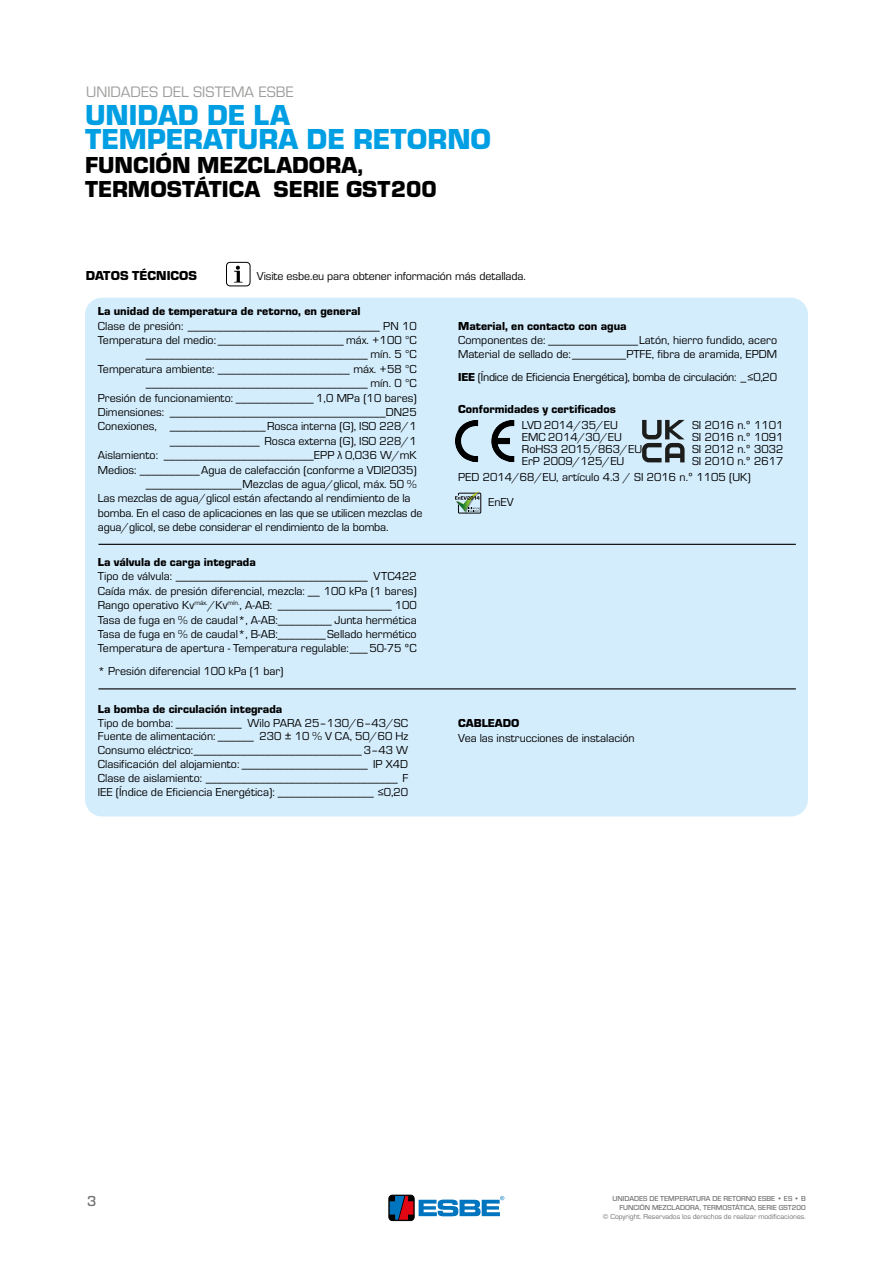
<style>
.page{position:relative;width:893px;height:1263px;background:#fff}
.page>*{position:absolute;margin:0;border:0;box-sizing:border-box;transform-origin:0 0}
.t1{font:700 30px/24px "ESBE Eurostile";color:#009fe3}
.t2{font:700 24px/24px "ESBE Eurostile";color:#000}
.t3{font:15.75px "ESBE Eurostile";color:#9d9d9c}
.t4{font:500 15px "ESBE Eurostile";color:#706f6f}
.t5{font:700 13.5px "ESBE Eurostile";color:#000}
.t6{font:12px/14.4px "ESBE Eurostile";color:#000;text-align:justify}
.t7{font:700 12px "ESBE Eurostile";color:#000}
.t8{font:12px "ESBE Eurostile";letter-spacing:-.02em;color:#000}
.t9{font:500 7.5px/9px "ESBE Eurostile";color:#706f6f;text-align:right}
.t10{font:7.5px "ESBE Eurostile";color:#706f6f}
.s1{font-weight:700}
</style>
<div class="page">
<div style="left:85px;top:298px;width:723px;height:518px;background:#d4edfc;border-radius:17px"></div>
<hr style="left:98px;top:544px;width:698px;height:1px;background:#000">
<hr style="left:98px;top:688px;width:698px;height:1px;background:#000">
<div style="left:226px;top:262px;width:24px;height:24px;border:1px solid #000;border-radius:4px"></div>
<svg style="left:234px;top:266px;width:8px;height:17px"></svg>
<svg style="left:455px;top:420px;width:23px;height:42px"></svg>
<svg style="left:491px;top:420px;width:23px;height:42px"></svg>
<svg style="left:642px;top:420px;width:43px;height:42px"></svg>
<svg style="left:455px;top:491px;width:26px;height:23px"></svg>
<div style="left:389px;top:1195px;width:25px;height:25px;border:1px solid #000;border-radius:4px"></div>
<svg style="left:390px;top:1196px;width:23px;height:24px"></svg>
<svg style="left:419px;top:1196px;width:85px;height:20px"></svg>
<h3 class="t3" style="left:86px;top:83px;width:209px">UNIDADES DEL SISTEMA ESBE</h3>
<h1 class="t1" style="left:85px;top:104px;width:408px">UNIDAD DE LA<br>TEMPERATURA DE RETORNO</h1>
<h2 class="t2" style="left:85px;top:153px;width:353px">FUNCIÓN MEZCLADORA,<br>TERMOSTÁTICA SERIE GST200</h2>
<p class="t5" style="left:86px;top:268px;width:113px">DATOS TÉCNICOS</p>
<p class="t6" style="left:257px;top:269px;width:271px">Visite esbe.eu para obtener información más detallada.</p>
<p class="t7" style="left:98px;top:305px;width:264px">La unidad de temperatura de retorno, en general</p>
<p class="t6" style="left:98px;top:319px;width:320px">Clase de presión: ________________________________ PN 10</p>
<p class="t6" style="left:98px;top:333px;width:320px">Temperatura del medio: _____________________ máx. +100 °C</p>
<p class="t6" style="left:146px;top:347px;width:272px">_____________________________________ mín. 5 °C</p>
<p class="t6" style="left:98px;top:362px;width:320px">Temperatura ambiente: ______________________ máx. +58 °C</p>
<p class="t6" style="left:146px;top:376px;width:272px">_____________________________________ mín. 0 °C</p>
<p class="t6" style="left:98px;top:391px;width:320px">Presión de funcionamiento: _____________ 1,0 MPa (10 bares)</p>
<p class="t6" style="left:98px;top:405px;width:320px">Dimensiones: ____________________________________DN25</p>
<p class="t6" style="left:98px;top:419px;width:320px">Conexiones, ________________Rosca interna (G), ISO 228/1</p>
<p class="t6" style="left:170px;top:434px;width:248px">_______________ Rosca externa (G), ISO 228/1</p>
<p class="t6" style="left:98px;top:448px;width:320px">Aislamiento: _________________________EPP λ 0,036 W/mK</p>
<p class="t6" style="left:98px;top:463px;width:320px">Medios: __________Agua de calefacción (conforme a VDI2035)</p>
<p class="t6" style="left:146px;top:477px;width:272px">________________Mezclas de agua/glicol, máx. 50 %</p>
<p class="t6" style="left:98px;top:491px;width:314px">Las mezclas de agua/glicol están afectando al rendimiento de la</p>
<p class="t6" style="left:98px;top:506px;width:326px">bomba. En el caso de aplicaciones en las que se utilicen mezclas de</p>
<p class="t6" style="left:98px;top:520px;width:292px">agua/glicol, se debe considerar el rendimiento de la bomba.</p>
<p class="t7" style="left:458px;top:319px;width:170px">Material, en contacto con agua</p>
<p class="t6" style="left:458px;top:333px;width:320px">Componentes de: _______________Latón, hierro fundido, acero<br>Material de sellado de:_________PTFE, fibra de aramida, EPDM</p>
<p class="t8" style="left:458px;top:371px;width:320px"><span class="s1">IEE</span> (Índice de Eficiencia Energética), bomba de circulación: _≤0,20</p>
<p class="t7" style="left:458px;top:402px;width:159px">Conformidades y certificados</p>
<p class="t6" style="left:522px;top:418px;width:97px">LVD 2014/35/EU</p>
<p class="t6" style="left:692px;top:418px;width:93px">SI 2016 n.º 1101</p>
<p class="t6" style="left:522px;top:430px;width:102px">EMC 2014/30/EU</p>
<p class="t6" style="left:692px;top:430px;width:93px">SI 2016 n.º 1091</p>
<p class="t6" style="left:522px;top:442px;width:122px">RoHS3 2015/863/EU</p>
<p class="t6" style="left:692px;top:442px;width:93px">SI 2012 n.º 3032</p>
<p class="t6" style="left:522px;top:454px;width:104px">ErP 2009/125/EU</p>
<p class="t6" style="left:458px;top:453px;width:327px;line-height:16.2px;text-indent:234px">SI 2010 n.º 2617<br>PED 2014/68/EU, artículo 4.3 / SI 2016 n.º 1105 (UK)</p>
<p class="t6" style="left:488px;top:495px;width:27px">EnEV</p>
<p class="t7" style="left:98px;top:555px;width:160px">La válvula de carga integrada</p>
<p class="t6" style="left:98px;top:569px;width:320px">Tipo de válvula: ________________________________ VTC422<br>Caída máx. de presión diferencial, mezcla: __ 100 kPa (1 bares)<br>Rango operativo Kv<sup>máx.</sup>/Kv<sup>mín.</sup>, A-AB: ___________________ 100<br>Tasa de fuga en % de caudal*, A-AB:_________ Junta hermética Tasa de fuga en % de caudal*, B-AB:________Sellado hermético Temperatura de apertura - Temperatura regulable:___50-75 ºC</p>
<p class="t6" style="left:98px;top:664px;width:187px">* Presión diferencial 100 kPa (1 bar)</p>
<p class="t7" style="left:98px;top:702px;width:186px">La bomba de circulación integrada</p>
<p class="t6" style="left:98px;top:716px;width:312px;line-height:13.8px">Tipo de bomba: ___________ Wilo PARA 25‒130/6‒43/SC Fuente de alimentación: ______ 230 ± 10 % V CA, 50/60 Hz Consumo eléctrico:____________________________ 3–43 W Clasificación del alojamiento: _____________________ IP X4D Clase de aislamiento: ________________________________ F IEE (Índice de Eficiencia Energética): ________________ ≤0,20</p>
<p class="t7" style="left:458px;top:716px;width:63px">CABLEADO</p>
<p class="t6" style="left:458px;top:731px;width:178px">Vea las instrucciones de instalación</p>
<p class="t4" style="left:87px;top:1193px;width:11px">3</p>
<p class="t9" style="left:612px;top:1194px;width:195px">UNIDADES DE TEMPERATURA DE RETORNO ESBE • ES • B<br>FUNCIÓN MEZCLADORA, TERMOSTÁTICA, SERIE GST200</p>
<p class="t10" style="left:603px;top:1212px;width:204px">© Copyright. Reservados los derechos de realizar modificaciones.</p>
</div>
